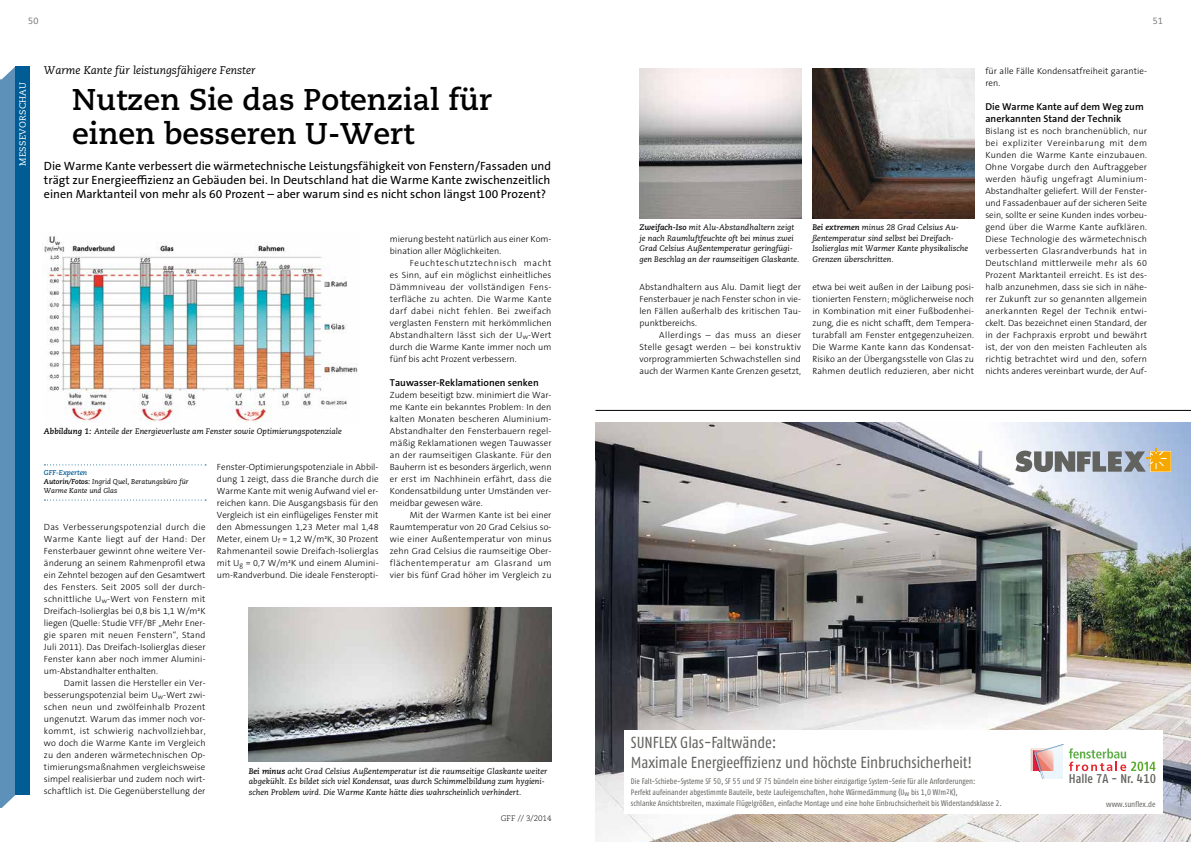
<style>
.page{position:relative;width:1191px;height:842px;background:#fff}
.page>*{position:absolute;margin:0;border:0;box-sizing:border-box;transform-origin:0 0}
.t1{font:700 30px/34px "Caecilia LT Std";color:#000}
.t2{font:16px/20.4px "Fago Co Regular Tf";color:#62625f}
.t3{font:12.7px "Fago Co Med Tf";color:#62625f}
.t4{font:12px/14px "The Sans B W5 Plain";color:#000;text-align:justify}
.t5{font:italic 11px "Caecilia LT Std";color:#000}
.t6{font:600 10px/12px "The Sans B W6";color:#000}
.t7{font:300 9px/12px "The Sans B W3";color:#000;text-align:justify}
.t8{font:9px "Caecilia LT Std";letter-spacing:.03em;color:#fff}
.t9{font:9px "Caecilia LT Std";color:#707172}
.t10{font:italic 8px/10.5px "Caecilia LT Std";color:#000}
.t11{font:8px/11px "Fago Co Regular Tf";color:#62625f}
.t12{font:300 8px "Caecilia LT Std";color:#000}
.t13{font:italic 7px/9px "Caecilia LT Std";color:#000}
.s1{font-weight:700}
.s2{font-weight:700;color:#005c95}
.s3{font-size:7px}
</style>
<div class="page">
<div style="left:0;top:66px;width:16px;height:742px;background:#5d91ba"></div>
<div style="left:16px;top:66px;width:14px;height:729px;background:#005c95"></div>
<hr style="left:595px;top:410px;width:596px;height:1px;background:#000">
<svg style="left:44px;top:464px;width:162px;height:1px"></svg>
<svg style="left:44px;top:500px;width:162px;height:1px"></svg>
<img style="left:44px;top:236px;width:314px;height:186px">
<img style="left:639px;top:68px;width:162px;height:150px">
<img style="left:812px;top:68px;width:162px;height:150px">
<img style="left:249px;top:607px;width:302px;height:155px">
<img style="left:595px;top:422px;width:596px;height:420px">
<div style="left:624px;top:730px;width:538px;height:83px;background:#fff"></div>
<svg style="left:1015px;top:448px;width:155px;height:24px;background:#9f9b90"></svg>
<svg style="left:1030px;top:744px;width:125px;height:35px"></svg>
<p class="t9" style="left:28px;top:16px;width:12px">50</p>
<p class="t9" style="left:1152px;top:16px;width:12px">51</p>
<p class="t8" style="left:18px;top:166px;width:85px;rotate:-90deg">Messevorschau</p>
<p class="t5" style="left:44px;top:64px;width:213px">Warme Kante für leistungsfähigere Fenster</p>
<h1 class="t1" style="left:72px;top:83px;width:421px">Nutzen Sie das Potenzial für einen besseren U-Wert</h1>
<p class="t4" style="left:44px;top:159px;width:509px">Die Warme Kante verbessert die wärmetechnische Leistungsfähigkeit von Fenstern/Fassaden und trägt zur Energieeffizienz an Gebäuden bei. In Deutschland hat die Warme Kante zwischenzeitlich einen Marktanteil von mehr als 60 Prozent – aber warum sind es nicht schon längst 100 Prozent?</p>
<p class="t7" style="left:390px;top:233px;width:163px">mierung besteht natürlich aus einer Kom&shy;bination aller Möglichkeiten.</p>
<p class="t7" style="left:390px;top:257px;width:163px;text-indent:20px">Feuchteschutztechnisch macht es Sinn, auf ein möglichst einheitliches Dämmniveau der vollständigen Fens&shy;terfläche zu achten. Die Warme Kante darf dabei nicht fehlen. Bei zweifach verglasten Fenstern mit herkömmlichen Abstandhaltern lässt sich der U<sub>w</sub>-Wert durch die Warme Kante immer noch um fünf bis acht Prozent verbessern.</p>
<p class="t6" style="left:390px;top:377px;width:150px">Tauwasser-Reklamationen senken</p>
<p class="t7" style="left:390px;top:389px;width:163px">Zudem beseitigt bzw. minimiert die War&shy;me Kante ein bekanntes Problem: In den kalten Monaten bescheren Aluminium-Abstandhalter den Fensterbauern regel&shy;mäßig Reklamationen wegen Tauwasser an der raumseitigen Glaskante. Für den Bauherrn ist es besonders ärgerlich, wenn er erst im Nachhinein erfährt, dass die Kondensatbildung unter Umständen ver&shy;meidbar gewesen wäre.</p>
<p class="t7" style="left:390px;top:509px;width:163px;text-indent:20px">Mit der Warmen Kante ist bei einer Raumtemperatur von 20 Grad Celsius so&shy;wie einer Außentemperatur von minus zehn Grad Celsius die raumseitige Ober&shy;flächentemperatur am Glasrand um vier bis fünf Grad höher im Vergleich zu</p>
<p class="t10" style="left:44px;top:426px;width:299px"><span class="s1">Abbildung 1:</span> Anteile der Energieverluste am Fenster sowie Optimierungspotenziale</p>
<p class="t7" style="left:217px;top:461px;width:163px">Fenster-Optimierungspotenziale in Abbil&shy;dung 1 zeigt, dass die Branche durch die Warme Kante mit wenig Aufwand viel er&shy;reichen kann. Die Ausgangsbasis für den Vergleich ist ein einflügeliges Fenster mit den Abmessungen 1,23 Meter mal 1,48<br>Meter, einem U<sub>f</sub> = 1,2 W/m²K, 30 Prozent Rahmenanteil sowie Dreifach-Isolierglas mit U<sub>g</sub> = 0,7 W/m²K und einem Alumini&shy;um-Randverbund. Die ideale Fensteropti-</p>
<p class="t13" style="left:44px;top:469px;width:146px"><span class="s2">GFF-Experten<br></span><span class="s1">Autorin/Fotos:</span> Ingrid Quel, Beratungsbüro für<br>Warme Kante und Glas</p>
<p class="t7" style="left:44px;top:521px;width:163px">Das Verbesserungspotenzial durch die Warme Kante liegt auf der Hand: Der Fensterbauer gewinnt ohne weitere Ver&shy;änderung an seinem Rahmenprofil etwa ein Zehntel bezogen auf den Gesamtwert des Fensters. Seit 2005 soll der durch&shy;schnittliche U<sub>w</sub>-Wert von Fenstern mit Dreifach-Isolierglas bei 0,8 bis 1,1 W/m²K liegen (Quelle: Studie VFF/BF „Mehr Ener&shy;gie sparen mit neuen Fenstern“, Stand Juli 2011). Das Dreifach-Isolierglas dieser Fenster kann aber noch immer Alumini&shy;um-Abstandhalter enthalten.</p>
<p class="t7" style="left:44px;top:677px;width:163px;text-indent:20px">Damit lassen die Hersteller ein Ver&shy;besserungspotenzial beim U<sub>w</sub>-Wert zwi&shy;schen neun und zwölfeinhalb Prozent ungenutzt. Warum das immer noch vor&shy;kommt, ist schwierig nachvollziehbar, wo doch die Warme Kante im Vergleich zu den anderen wärmetechnischen Op&shy;timierungsmaßnahmen vergleichsweise simpel realisierbar und zudem noch wirt&shy;schaftlich ist. Die Gegenüberstellung der</p>
<p class="t10" style="left:249px;top:766px;width:300px"><span class="s1">Bei minus</span> acht Grad Celsius Außentemperatur ist die raumseitige Glaskante weiter abgekühlt. Es bildet sich viel Kondensat, was durch Schimmelbildung zum hygieni&shy;schen Problem wird. Die Warme Kante hätte dies wahrscheinlich verhindert.</p>
<p class="t12" style="left:501px;top:813px;width:52px">GFF // 3/2014</p>
<p class="t10" style="left:639px;top:222px;width:162px"><span class="s1">Zweifach-Iso</span> mit Alu-Abstandhaltern zeigt je nach Raumluftfeuchte oft bei minus zwei Grad Celsius Außentemperatur geringfügi&shy;gen Beschlag an der raumseitigen Glaskante.</p>
<p class="t7" style="left:639px;top:281px;width:163px">Abstandhaltern aus Alu. Damit liegt der Fensterbauer je nach Fenster schon in vie&shy;len Fällen außerhalb des kritischen Tau&shy;punktbereichs.</p>
<p class="t7" style="left:639px;top:329px;width:163px;text-indent:20px">Allerdings – das muss an dieser Stelle gesagt werden – bei konstruktiv vorprogrammierten Schwachstellen sind auch der Warmen Kante Grenzen gesetzt,</p>
<p class="t10" style="left:812px;top:222px;width:157px"><span class="s1">Bei extremen</span> minus 28 Grad Celsius Au&shy;ßentemperatur sind selbst bei Dreifach-Isolierglas mit Warmer Kante physikalische Grenzen überschritten.</p>
<p class="t7" style="left:812px;top:281px;width:163px">etwa bei weit außen in der Laibung posi&shy;tionierten Fenstern; möglicherweise noch in Kombination mit einer Fußbodenhei&shy;zung, die es nicht schafft, dem Tempera&shy;turabfall am Fenster entgegenzuheizen.<br>Die Warme Kante kann das Kondensat-Risiko an der Übergangsstelle von Glas zu Rahmen deutlich reduzieren, aber nicht</p>
<p class="t7" style="left:985px;top:65px;width:163px">für alle Fälle Kondensatfreiheit garantie&shy;ren.</p>
<p class="t6" style="left:985px;top:101px;width:160px">Die Warme Kante auf dem Weg zum anerkannten Stand der Technik</p>
<p class="t7" style="left:985px;top:125px;width:163px">Bislang ist es noch branchenüblich, nur bei expliziter Vereinbarung mit dem Kunden die Warme Kante einzubauen.<br>Ohne Vorgabe durch den Auftraggeber werden häufig ungefragt Aluminium-Abstandhalter geliefert. Will der Fenster&shy;und Fassadenbauer auf der sicheren Seite sein, sollte er seine Kunden indes vorbeu&shy;gend über die Warme Kante aufklären.<br>Diese Technologie des wärmetechnisch verbesserten Glasrandverbunds hat in Deutschland mittlerweile mehr als 60<br>Prozent Marktanteil erreicht. Es ist des&shy;halb anzunehmen, dass sie sich in nähe&shy;rer Zukunft zur so genannten allgemein anerkannten Regel der Technik entwi&shy;ckelt. Das bezeichnet einen Standard, der in der Fachpraxis erprobt und bewährt ist, der von den meisten Fachleuten als richtig betrachtet wird und den, sofern nichts anderes vereinbart wurde, der Auf-</p>
<h2 class="t2" style="left:631px;top:732px;width:343px">SUNFLEX Glas-Faltwände:<br>Maximale Energieeffizienz und höchste Einbruchsicherheit!</h2>
<p class="t11" style="left:631px;top:776px;width:372px">Die Falt-Schiebe-Systeme SF 50, SF 55 und SF 75 bündeln eine bisher einzigartige System-Serie für alle Anforderungen:<br>Perfekt aufeinander abgestimmte Bauteile, beste Laufeigenschaften, hohe Wärmedämmung (U<sub>w</sub> bis 1,0 W/m<span class="s3">2</span>K),<br>schlanke Ansichtsbreiten, maximale Flügelgrößen, einfache Montage und eine hohe Einbruchsicherheit bis Widerstandsklasse 2.</p>
<h3 class="t3" style="left:1068px;top:772px;width:89px">Halle 7A - Nr. 410</h3>
<p class="t11" style="left:1106px;top:798px;width:51px">www.sunflex.de</p>
</div>
